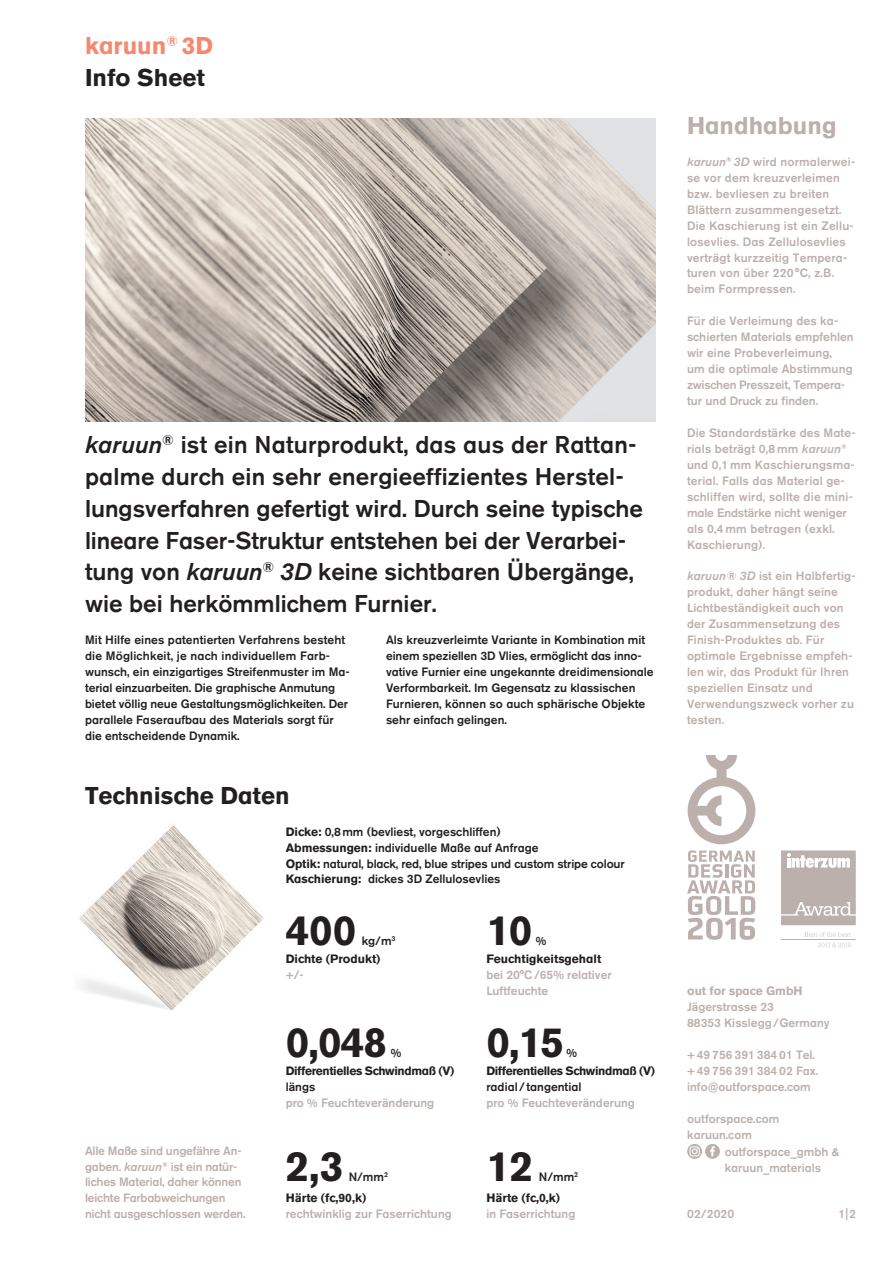
<style>
.page{position:relative;width:893px;height:1263px;background:#fff}
.page>*{position:absolute;margin:0;border:0;box-sizing:border-box;transform-origin:0 0}
.t1{font:42px "Akzidenz Grotesk OFS Bold";letter-spacing:-.02em;color:#231f20}
.t2{font:24.15px/32px "Akzidenz Grotesk OFS Medium";color:#231f20}
.t3{font:24.15px/32px "Akzidenz Grotesk OFS Bold";color:#231f20}
.t4{font:24.15px "Akzidenz Grotesk OFS Bold";color:#bcb0ad}
.t5{font:12px/15.9px "Akzidenz Grotesk OFS Medium";letter-spacing:.01em;color:#bcb0ad}
.t6{font:12px/15.9px "Akzidenz Grotesk OFS Medium";color:#231f20}
.t7{font:12px/15.9px "Akzidenz Grotesk OFS Medium";letter-spacing:-.015em;color:#bcb0ad}
.t8{font:12px "Akzidenz Grotesk OFS Bold";letter-spacing:-.03em;color:#231f20}
.t9{font:12px "Akzidenz Grotesk OFS Bold";color:#231f20}
.t10{font:12px "Akzidenz Grotesk OFS Bold";color:#bcb0ad}
.s1{color:#f48870}
.s2{font-family:"Akzidenz Grotesk OFS";font-weight:500;font-style:italic}
.s3{font-family:"Akzidenz Grotesk OFS Bold"}
</style>
<div class="page">
<svg style="left:687px;top:1144px;width:33px;height:15px"></svg>
<hr style="left:781px;top:939px;width:75px;height:1px;background:#bcb0ad">
<svg style="left:781px;top:850px;width:75px;height:75px;background:#c5bbb9"></svg>
<svg style="left:804px;top:932px;width:46px;height:5px"></svg>
<svg style="left:818px;top:943px;width:32px;height:4px"></svg>
<svg style="left:687px;top:850px;width:68px;height:90px"></svg>
<svg style="left:688px;top:755px;width:67px;height:89px"></svg>
<img style="left:85px;top:118px;width:570px;height:303px">
<img style="left:79px;top:825px;width:185px;height:186px">
<h2 class="t3" style="left:85px;top:30px;width:129px"><span class="s1">karuun</span><sup>®</sup> <span class="s1">3D<br></span>Info Sheet</h2>
<p class="t2" style="left:85px;top:428px;width:559px"><span class="s2">karuun</span><sup>®</sup> ist ein Naturprodukt, das aus der Rattan&shy;palme durch ein sehr energieeffizientes Herstel&shy;lungsverfahren gefertigt wird. Durch seine typische lineare Faser-Struktur entstehen bei der Verarbei&shy;tung von <span class="s2">karuun</span><sup>®</sup> <span class="s2">3D</span> keine sichtbaren Übergänge, wie bei herkömmlichem Furnier.</p>
<p class="t6" style="left:85px;top:632px;width:266px">Mit Hilfe eines patentierten Verfahrens besteht die Möglichkeit, je nach individuellem Farb&shy;wunsch, ein einzigartiges Streifenmuster im Ma&shy;terial einzuarbeiten. Die graphische Anmutung bietet völlig neue Gestaltungsmöglichkeiten. Der parallele Faseraufbau des Materials sorgt für die entscheidende Dynamik.</p>
<p class="t6" style="left:386px;top:632px;width:269px">Als kreuzverleimte Variante in Kombination mit einem speziellen 3D Vlies, ermöglicht das inno&shy;vative Furnier eine ungekannte dreidimensionale Verformbarkeit. Im Gegensatz zu klassischen Furnieren, können so auch sphärische Objekte sehr einfach gelingen.</p>
<h2 class="t3" style="left:85px;top:780px;width:206px">Technische Daten</h2>
<p class="t6" style="left:286px;top:823px;width:341px"><span class="s3">Dicke:</span> 0,8mm (bevliest, vorgeschliffen)<br><span class="s3">Abmessungen:</span> individuelle Maße auf Anfrage<br><span class="s3">Optik:</span> natural, black, red, blue stripes und custom stripe colour <span class="s3">Kaschierung:</span> dickes 3D Zellulosevlies</p>
<p class="t7" style="left:85px;top:1142px;width:162px">Alle Maße sind ungefähre An&shy;gaben. <span class="s2">karuun</span><sup>®</sup> ist ein natür&shy;liches Material, daher können leichte Farbabweichungen nicht ausgeschlossen werden.</p>
<h1 class="t1" style="left:286px;top:906px;width:72px">400</h1>
<p class="t6" style="left:362px;top:933px;width:35px">kg/m<sup>3</sup></p>
<p class="t9" style="left:286px;top:952px;width:96px">Dichte (Produkt)</p>
<p class="t5" style="left:286px;top:967px;width:20px">+/-</p>
<h1 class="t1" style="left:486px;top:906px;width:47px">10</h1>
<p class="t6" style="left:536px;top:933px;width:12px">%</p>
<p class="t9" style="left:486px;top:952px;width:116px">Feuchtigkeitsgehalt</p>
<p class="t5" style="left:486px;top:967px;width:127px">bei 20°C/65% relativer<br>Luftfeuchte</p>
<h1 class="t1" style="left:286px;top:1018px;width:103px">0,048</h1>
<p class="t6" style="left:391px;top:1044px;width:12px">%</p>
<p class="t8" style="left:286px;top:1064px;width:170px">Differentielles Schwindmaß (V)</p>
<p class="t6" style="left:286px;top:1078px;width:31px">längs</p>
<p class="t5" style="left:286px;top:1094px;width:150px">pro % Feuchteveränderung</p>
<h1 class="t1" style="left:486px;top:1018px;width:79px">0,15</h1>
<p class="t6" style="left:567px;top:1044px;width:12px">%</p>
<p class="t8" style="left:486px;top:1064px;width:170px">Differentielles Schwindmaß (V)</p>
<p class="t6" style="left:486px;top:1078px;width:97px">radial / tangential</p>
<p class="t5" style="left:486px;top:1094px;width:150px">pro % Feuchteveränderung</p>
<h1 class="t1" style="left:286px;top:1142px;width:59px">2,3</h1>
<p class="t6" style="left:349px;top:1169px;width:41px">N/mm<sup>2</sup></p>
<h1 class="t1" style="left:486px;top:1142px;width:49px">12</h1>
<p class="t6" style="left:539px;top:1169px;width:41px">N/mm<sup>2</sup></p>
<p class="t9" style="left:286px;top:1191px;width:82px">Härte (fc,90,k)</p>
<p class="t5" style="left:286px;top:1206px;width:168px">rechtwinklig zur Faserrichtung</p>
<p class="t8" style="left:486px;top:1191px;width:75px">Härte (fc,0,k)</p>
<p class="t5" style="left:486px;top:1206px;width:91px">in Faserrichtung</p>
<h2 class="t4" style="left:687px;top:112px;width:151px">Handhabung</h2>
<p class="t5" style="left:687px;top:154px;width:170px"><span class="s2">karuun</span><sup>®</sup> <span class="s2">3D</span> wird normalerwei&shy;se vor dem kreuzverleimen bzw. bevliesen zu breiten<br>Blättern zusammengesetzt.<br>Die Kaschierung ist ein Zellu&shy;losevlies. Das Zellulosevlies verträgt kurzzeitig Tempera&shy;turen von über 220 °C, z.B. beim Formpressen.</p>
<p class="t5" style="left:687px;top:313px;width:168px">Für die Verleimung des ka&shy;schierten Materials empfehlen wir eine Probeverleimung,<br>um die optimale Abstimmung zwischen Presszeit, Tempera&shy;tur und Druck zu finden.</p>
<p class="t5" style="left:687px;top:425px;width:169px">Die Standardstärke des Mate&shy;rials beträgt 0,8 mm <span class="s2">karuun</span><sup>® </sup>und 0,1 mm Kaschierungsma&shy;terial. Falls das Material ge&shy;schliffen wird, sollte die mini&shy;male Endstärke nicht weniger als 0,4 mm betragen (exkl.<br>Kaschierung).</p>
<p class="t5" style="left:687px;top:568px;width:170px"><span class="s2">karuun® 3D</span> ist ein Halbfertig&shy;produkt, daher hängt seine<br>Lichtbeständigkeit auch von der Zusammensetzung des<br>Finish-Produktes ab. Für optimale Ergebnisse empfeh&shy;len wir, das Produkt für Ihren speziellen Einsatz und<br>Verwendungszweck vorher zu testen.</p>
<p class="t10" style="left:687px;top:984px;width:117px">out for space GmbH</p>
<p class="t5" style="left:687px;top:999px;width:144px">Jägerstrasse 23<br>88353 Kisslegg/Germany</p>
<p class="t5" style="left:687px;top:1047px;width:133px">+49 756 391 384 01 Tel. +49 756 391 384 02 Fax. info@outforspace.com</p>
<p class="t5" style="left:687px;top:1110px;width:94px">outforspace.com karuun.com</p>
<p class="t5" style="left:725px;top:1144px;width:116px">outforspace_gmbh &amp; karuun_materials</p>
<p class="t5" style="left:687px;top:1206px;width:49px">02/2020</p>
<p class="t5" style="left:838px;top:1206px;width:19px">1|2</p>
</div>
